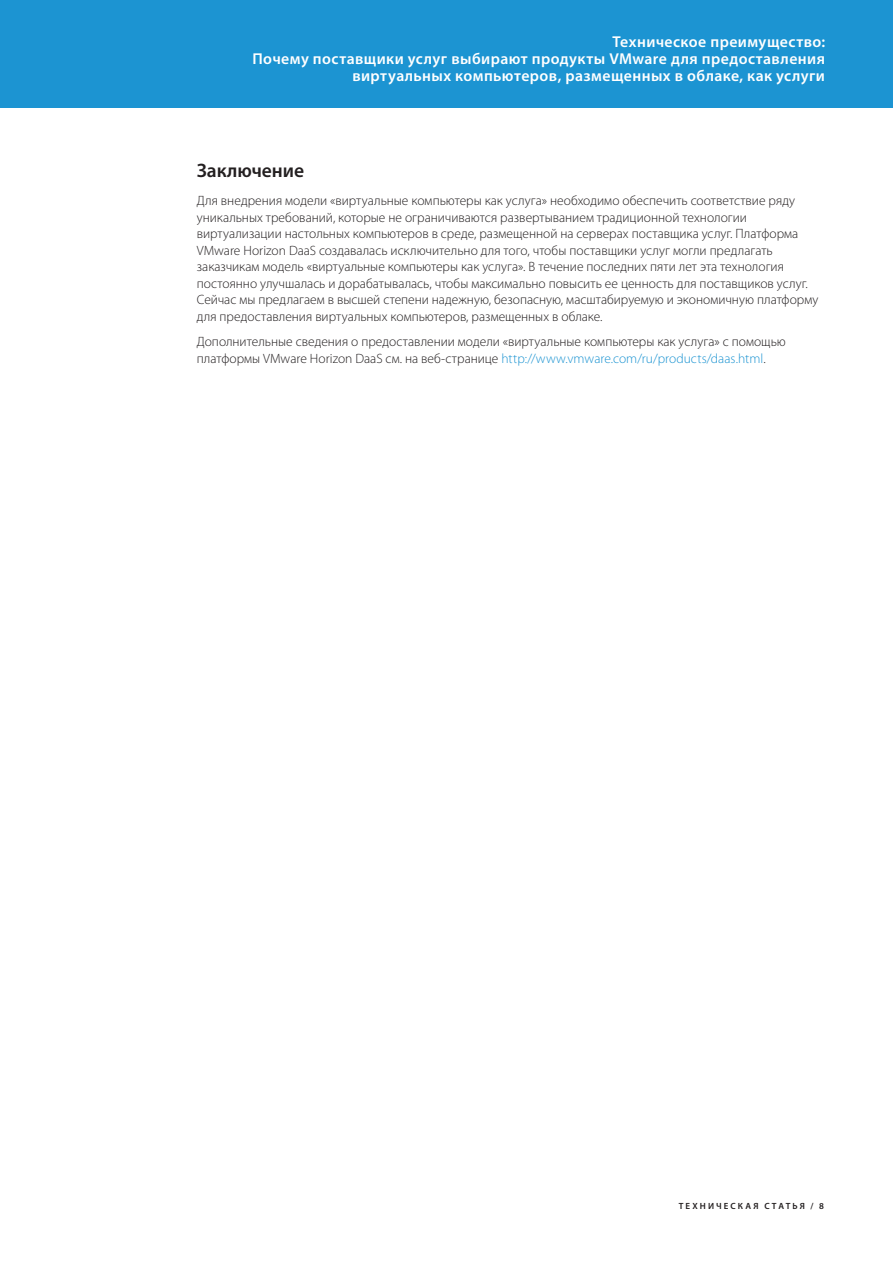
<style>
.page{position:relative;width:893px;height:1263px;background:#fff}
.page>*{position:absolute;margin:0;border:0;box-sizing:border-box;transform-origin:0 0}
._3_Main_Body_Head{font:600 19.5px "Myriad Pro";letter-spacing:-.005em;color:#231f20}
.t1{font:600 15.75px/17.2px "Myriad Pro";letter-spacing:.025em;color:#fff;text-align:right}
._5a_Body{font:300 13.5px/16.5px "Myriad Pro";color:#231f20}
.t2{font:600 9px "Myriad Pro";letter-spacing:.235em;color:#231f20}
.s1{color:#1c94d2}
</style>
<div class="page">
<div style="left:0;top:0;width:893px;height:108px;background:#1c94d2"></div>
<p class="t1" style="left:252px;top:32px;width:574px">Техническое преимущество:<br>Почему поставщики услуг выбирают продукты VMware для предоставления виртуальных компьютеров, размещенных в облаке, как услуги</p>
<p class="_3_Main_Body_Head" style="left:197px;top:158px;width:109px">Заключение</p>
<p class="_5a_Body" style="left:197px;top:192px;width:623px">Для внедрения модели «виртуальные компьютеры как услуга» необходимо обеспечить соответствие ряду уникальных требований, которые не ограничиваются развертыванием традиционной технологии виртуализации настольных компьютеров в среде, размещенной на серверах поставщика услуг. Платформа VMware Horizon DaaS создавалась исключительно для того, чтобы поставщики услуг могли предлагать заказчикам модель «виртуальные компьютеры как услуга». В течение последних пяти лет эта технология постоянно улучшалась и дорабатывалась, чтобы максимально повысить ее ценность для поставщиков услуг.<br>Сейчас мы предлагаем в высшей степени надежную, безопасную, масштабируемую и экономичную платформу для предоставления виртуальных компьютеров, размещенных в облаке.</p>
<p class="_5a_Body" style="left:197px;top:333px;width:590px">Дополнительные сведения о предоставлении модели «виртуальные компьютеры как услуга» с помощью платформы VMware Horizon DaaS см. на веб-странице <span class="s1">http://www.vmware.com/ru/products/daas.html</span>.</p>
<p class="t2" style="left:679px;top:1200px;width:147px">ТЕХНИЧЕСКАЯ СТАТЬЯ / 8</p>
</div>
